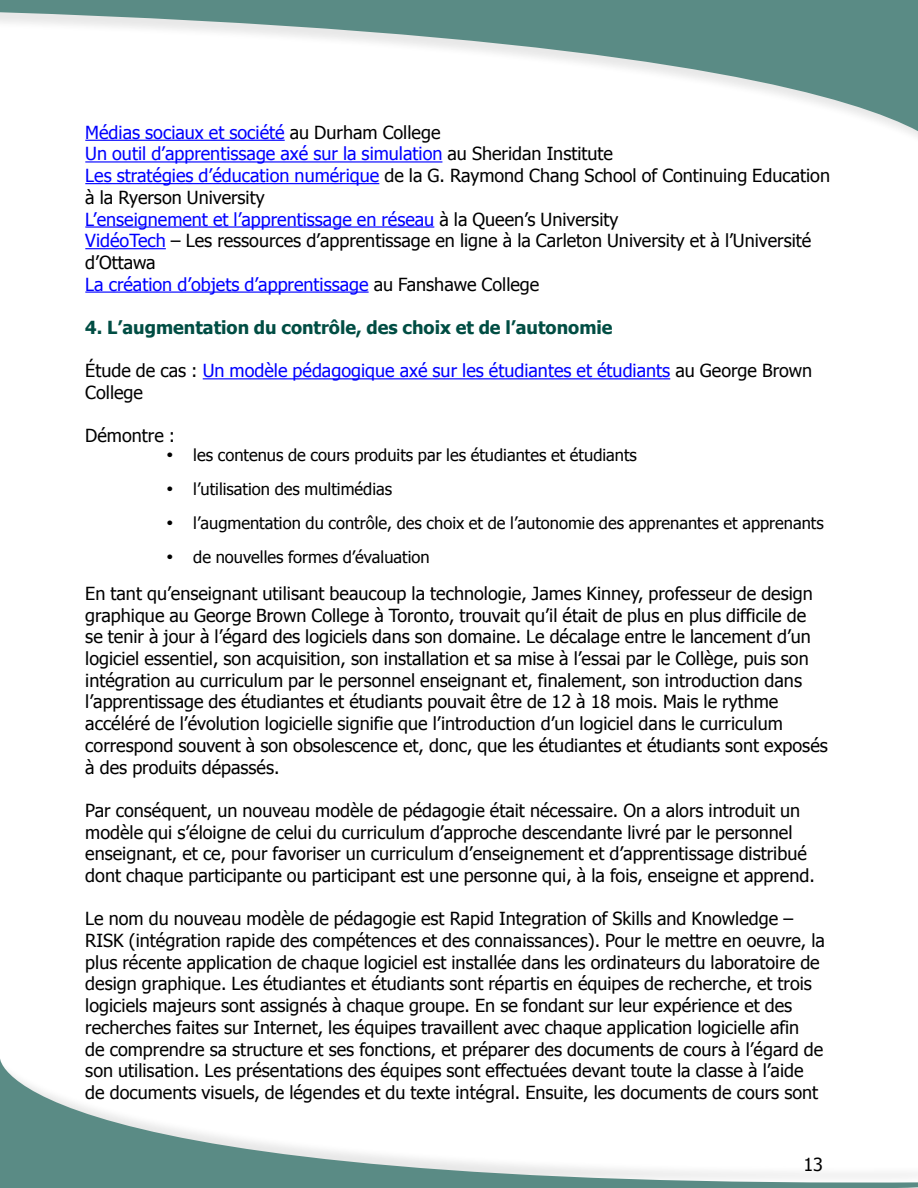
<style>
.page{position:relative;width:918px;height:1188px;background:#fff}
.page>*{position:absolute;margin:0;border:0;box-sizing:border-box;transform-origin:0 0}
.t1{font:18px/21.8px "Tahoma";color:#000}
.t2{font:18px/21.8px "Tahoma";color:#00f}
.t3{font:700 18px "Tahoma";color:#004d43}
.t4{font:16.5px "Tahoma";color:#000}
.s1{color:#00f}
.s2{color:#000}
</style>
<div class="page">
<svg style="left:0;top:0;width:918px;height:163px"></svg>
<svg style="left:0;top:1059px;width:918px;height:129px"></svg>
<hr style="left:85px;top:140px;width:200px;height:1px;background:#00f">
<hr style="left:85px;top:161px;width:357px;height:2px;background:#00f">
<hr style="left:85px;top:183px;width:294px;height:1px;background:#00f">
<hr style="left:85px;top:226px;width:349px;height:2px;background:#00f">
<hr style="left:85px;top:248px;width:81px;height:1px;background:#00f">
<hr style="left:85px;top:292px;width:284px;height:1px;background:#00f">
<hr style="left:203px;top:378px;width:467px;height:1px;background:#00f">
<p class="t1" style="left:85px;top:121px;width:746px"><span class="s1">Médias sociaux et société</span> au Durham College<br><span class="s1">Un outil d’apprentissage axé sur la simulation</span> au Sheridan Institute<br><span class="s1">Les stratégies d’éducation numérique</span> de la G. Raymond Chang School of Continuing Education à la Ryerson University<br><span class="s1">L’enseignement et l’apprentissage en réseau</span> à la Queen’s University<br><span class="s1">VidéoTech</span> – Les ressources d’apprentissage en ligne à la Carleton University et à l’Université d’Ottawa<br><span class="s1">La création d’objets d’apprentissage</span> au Fanshawe College</p>
<p class="t3" style="left:85px;top:316px;width:529px">4. L’augmentation du contrôle, des choix et de l’autonomie</p>
<p class="t2" style="left:85px;top:359px;width:728px"><span class="s2">Étude de cas :</span> Un modèle pédagogique axé sur les étudiantes et étudiants <span class="s2">au George Brown<br>College</span></p>
<p class="t1" style="left:85px;top:424px;width:91px">Démontre :</p>
<p class="t4" style="left:166px;top:445px;width:472px">• les contenus de cours produits par les étudiantes et étudiants</p>
<p class="t4" style="left:166px;top:479px;width:227px">• l’utilisation des multimédias</p>
<p class="t4" style="left:166px;top:513px;width:659px">• l’augmentation du contrôle, des choix et de l’autonomie des apprenantes et apprenants</p>
<p class="t4" style="left:166px;top:547px;width:265px">• de nouvelles formes d’évaluation</p>
<p class="t1" style="left:85px;top:582px;width:744px">En tant qu’enseignant utilisant beaucoup la technologie, James Kinney, professeur de design graphique au George Brown College à Toronto, trouvait qu’il était de plus en plus difficile de se tenir à jour à l’égard des logiciels dans son domaine. Le décalage entre le lancement d’un logiciel essentiel, son acquisition, son installation et sa mise à l’essai par le Collège, puis son intégration au curriculum par le personnel enseignant et, finalement, son introduction dans l’apprentissage des étudiantes et étudiants pouvait être de 12 à 18 mois. Mais le rythme accéléré de l’évolution logicielle signifie que l’introduction d’un logiciel dans le curriculum correspond souvent à son obsolescence et, donc, que les étudiantes et étudiants sont exposés à des produits dépassés.</p>
<p class="t1" style="left:85px;top:799px;width:731px">Par conséquent, un nouveau modèle de pédagogie était nécessaire. On a alors introduit un modèle qui s’éloigne de celui du curriculum d’approche descendante livré par le personnel enseignant, et ce, pour favoriser un curriculum d’enseignement et d’apprentissage distribué dont chaque participante ou participant est une personne qui, à la fois, enseigne et apprend.</p>
<p class="t1" style="left:85px;top:907px;width:741px">Le nom du nouveau modèle de pédagogie est Rapid Integration of Skills and Knowledge – RISK (intégration rapide des compétences et des connaissances). Pour le mettre en oeuvre, la plus récente application de chaque logiciel est installée dans les ordinateurs du laboratoire de design graphique. Les étudiantes et étudiants sont répartis en équipes de recherche, et trois logiciels majeurs sont assignés à chaque groupe. En se fondant sur leur expérience et des recherches faites sur Internet, les équipes travaillent avec chaque application logicielle afin<br>de comprendre sa structure et ses fonctions, et préparer des documents de cours à l’égard de son utilisation. Les présentations des équipes sont effectuées devant toute la classe à l’aide de documents visuels, de légendes et du texte intégral. Ensuite, les documents de cours sont</p>
<p class="t1" style="left:803px;top:1153px;width:21px">13</p>
</div>
